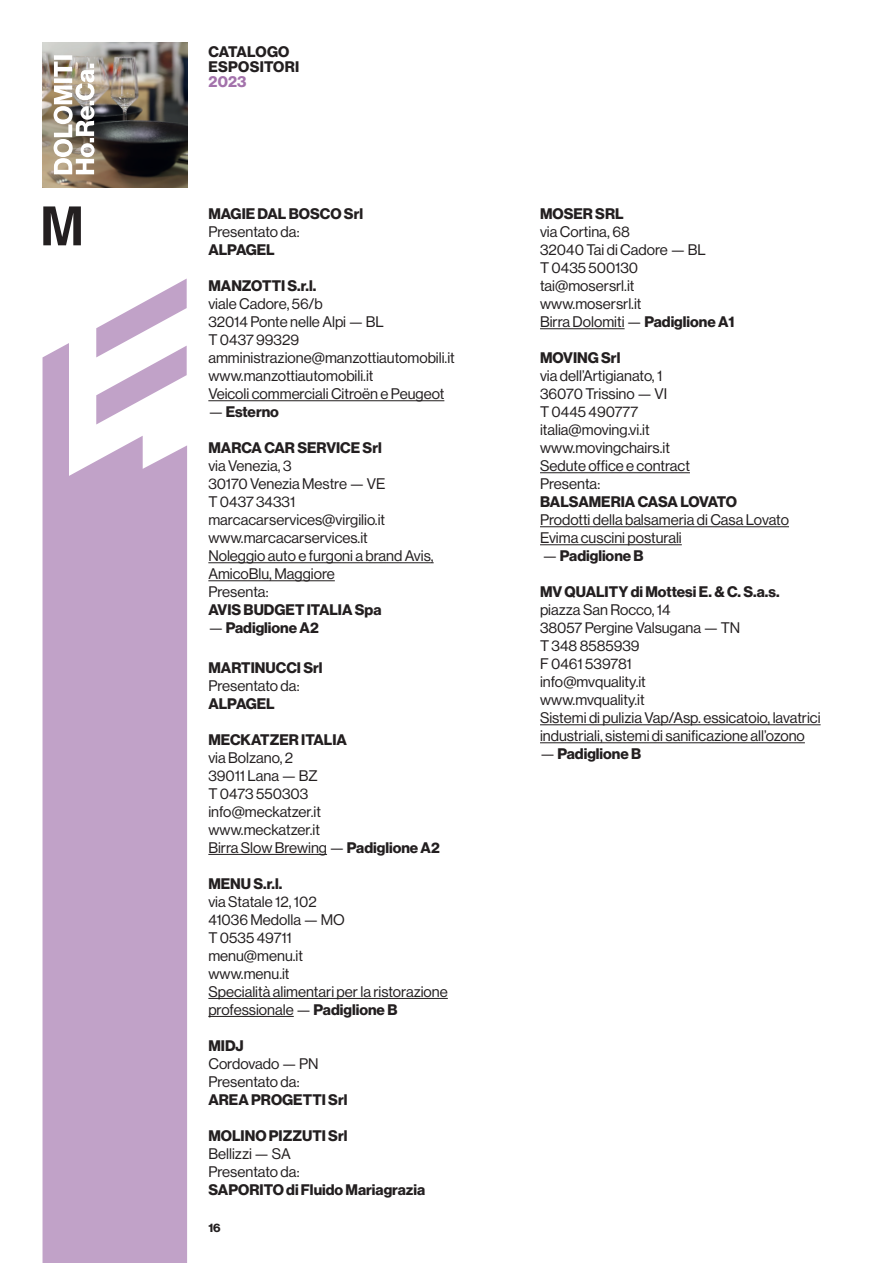
<style>
.page{position:relative;width:893px;height:1263px;background:#fff}
.page>*{position:absolute;margin:0;border:0;box-sizing:border-box;transform-origin:0 0}
.t1{font:700 54px "Helvetica";color:#231f20}
.t2{font:15px "Neue Haas Grotesk Display";color:#231f20}
.t3{font:700 15px/15px "Neue Haas Grotesk Display";color:#231f20}
.t4{font:700 15px "Neue Haas Grotesk Display";color:#a372ab}
.t5{font:700 12px "Neue Haas Grotesk Display";color:#231f20}
.s1{font-weight:400}
.s2{font-weight:700}
</style>
<div class="page">
<img style="left:43px;top:43px;width:144px;height:144px">
<svg style="left:43px;top:279px;width:144px;height:984px;fill:#c1a2c8"></svg>
<svg style="left:54px;top:55px;width:41px;height:119px"></svg>
<hr style="left:540px;top:328px;width:85px;height:1px;background:#231f20">
<hr style="left:540px;top:472px;width:150px;height:1px;background:#231f20">
<hr style="left:540px;top:526px;width:249px;height:1px;background:#231f20">
<hr style="left:540px;top:544px;width:142px;height:1px;background:#231f20">
<hr style="left:540px;top:724px;width:281px;height:1px;background:#231f20">
<hr style="left:540px;top:742px;width:265px;height:1px;background:#231f20">
<hr style="left:208px;top:400px;width:236px;height:1px;background:#231f20">
<hr style="left:208px;top:562px;width:226px;height:1px;background:#231f20">
<hr style="left:208px;top:580px;width:127px;height:1px;background:#231f20">
<hr style="left:208px;top:854px;width:119px;height:1px;background:#231f20">
<hr style="left:208px;top:998px;width:240px;height:1px;background:#231f20">
<hr style="left:208px;top:1016px;width:86px;height:1px;background:#231f20">
<p class="t1" style="left:39px;top:193px;width:46px">M</p>
<p class="t3" style="left:208px;top:44px;width:92px">CATALOGO<br>ESPOSITORI</p>
<p class="t4" style="left:208px;top:73px;width:40px">2023</p>
<p class="t3" style="left:208px;top:206px;width:156px">MAGIE DAL BOSCO Srl</p>
<p class="t2" style="left:208px;top:223px;width:93px">Presentato da:</p>
<p class="t3" style="left:208px;top:242px;width:68px">ALPAGEL</p>
<p class="t3" style="left:208px;top:278px;width:109px">MANZOTTI S.r.l.</p>
<p class="t2" style="left:208px;top:295px;width:116px">viale Cadore, 56/b</p>
<p class="t2" style="left:208px;top:313px;width:177px">32014 Ponte nelle Alpi — BL</p>
<p class="t2" style="left:208px;top:331px;width:92px">T 0437 99329</p>
<p class="t2" style="left:208px;top:349px;width:248px">amministrazione@manzottiautomobili.it</p>
<p class="t2" style="left:208px;top:367px;width:167px">www.manzottiautomobili.it</p>
<p class="t2" style="left:208px;top:385px;width:238px">Veicoli commerciali Citroën e Peugeot</p>
<p class="t3" style="left:208px;top:404px;width:72px"><span class="s1">—</span> Esterno</p>
<p class="t3" style="left:208px;top:440px;width:175px">MARCA CAR SERVICE Srl</p>
<p class="t2" style="left:208px;top:457px;width:85px">via Venezia, 3</p>
<p class="t2" style="left:208px;top:475px;width:179px">30170 Venezia Mestre — VE</p>
<p class="t2" style="left:208px;top:493px;width:89px">T 0437 34331</p>
<p class="t2" style="left:208px;top:511px;width:178px">marcacarservices@virgilio.it</p>
<p class="t2" style="left:208px;top:529px;width:161px">www.marcacarservices.it</p>
<p class="t2" style="left:208px;top:547px;width:227px">Noleggio auto e furgoni a brand Avis,</p>
<p class="t2" style="left:208px;top:565px;width:128px">AmicoBlu, Maggiore</p>
<p class="t2" style="left:208px;top:583px;width:62px">Presenta:</p>
<p class="t3" style="left:208px;top:602px;width:175px">AVIS BUDGET ITALIA Spa</p>
<p class="t3" style="left:208px;top:620px;width:112px"><span class="s1">—</span> Padiglione A2</p>
<p class="t3" style="left:208px;top:660px;width:116px">MARTINUCCI Srl</p>
<p class="t2" style="left:208px;top:677px;width:93px">Presentato da:</p>
<p class="t3" style="left:208px;top:696px;width:68px">ALPAGEL</p>
<p class="t3" style="left:208px;top:732px;width:140px">MECKATZER ITALIA</p>
<p class="t2" style="left:208px;top:749px;width:86px">via Bolzano, 2</p>
<p class="t2" style="left:208px;top:767px;width:111px">39011 Lana — BZ</p>
<p class="t2" style="left:208px;top:785px;width:102px">T 0473 550303</p>
<p class="t2" style="left:208px;top:803px;width:114px">info@meckatzer.it</p>
<p class="t2" style="left:208px;top:821px;width:113px">www.meckatzer.it</p>
<p class="t2" style="left:208px;top:839px;width:233px">Birra Slow Brewing — <span class="s2">Padiglione A2</span></p>
<p class="t3" style="left:208px;top:876px;width:75px">MENU S.r.l.</p>
<p class="t2" style="left:208px;top:893px;width:110px">via Statale 12, 102</p>
<p class="t2" style="left:208px;top:911px;width:138px">41036 Medolla — MO</p>
<p class="t2" style="left:208px;top:929px;width:85px">T 0535 49711</p>
<p class="t2" style="left:208px;top:947px;width:96px">menu@menu.it</p>
<p class="t2" style="left:208px;top:965px;width:83px">www.menu.it</p>
<p class="t2" style="left:208px;top:983px;width:241px">Specialità alimentari per la ristorazione</p>
<p class="t2" style="left:208px;top:1001px;width:191px">professionale — <span class="s2">Padiglione B</span></p>
<p class="t3" style="left:208px;top:1038px;width:37px">MIDJ</p>
<p class="t2" style="left:208px;top:1055px;width:112px">Cordovado — PN</p>
<p class="t2" style="left:208px;top:1073px;width:93px">Presentato da:</p>
<p class="t3" style="left:208px;top:1092px;width:141px">AREA PROGETTI Srl</p>
<p class="t3" style="left:208px;top:1128px;width:141px">MOLINO PIZZUTI Srl</p>
<p class="t2" style="left:208px;top:1145px;width:84px">Bellizzi — SA</p>
<p class="t2" style="left:208px;top:1163px;width:93px">Presentato da:</p>
<p class="t3" style="left:208px;top:1182px;width:218px">SAPORITO di Fluido Mariagrazia</p>
<p class="t5" style="left:208px;top:1220px;width:14px">16</p>
<p class="t3" style="left:540px;top:206px;width:85px">MOSER SRL</p>
<p class="t2" style="left:540px;top:223px;width:91px">via Cortina, 68</p>
<p class="t2" style="left:540px;top:241px;width:167px">32040 Tai di Cadore — BL</p>
<p class="t2" style="left:540px;top:259px;width:100px">T 0435 500130</p>
<p class="t2" style="left:540px;top:277px;width:96px">tai@mosersrl.it</p>
<p class="t2" style="left:540px;top:295px;width:103px">www.mosersrl.it</p>
<p class="t2" style="left:540px;top:313px;width:196px">Birra Dolomiti — <span class="s2">Padiglione A1</span></p>
<p class="t3" style="left:540px;top:350px;width:82px">MOVING Srl</p>
<p class="t2" style="left:540px;top:367px;width:124px">via dell’Artigianato, 1</p>
<p class="t2" style="left:540px;top:385px;width:129px">36070 Trissino — VI</p>
<p class="t2" style="left:540px;top:403px;width:100px">T 0445 490777</p>
<p class="t2" style="left:540px;top:421px;width:111px">italia@moving.vi.it</p>
<p class="t2" style="left:540px;top:439px;width:132px">www.movingchairs.it</p>
<p class="t2" style="left:540px;top:457px;width:151px">Sedute office e contract</p>
<p class="t2" style="left:540px;top:475px;width:62px">Presenta:</p>
<p class="t3" style="left:540px;top:494px;width:198px">BALSAMERIA CASA LOVATO</p>
<p class="t2" style="left:540px;top:511px;width:250px">Prodotti della balsameria di Casa Lovato</p>
<p class="t2" style="left:540px;top:529px;width:143px">Evima cuscini posturali</p>
<p class="t3" style="left:542px;top:548px;width:103px"><span class="s1">—</span> Padiglione B</p>
<p class="t3" style="left:540px;top:584px;width:241px">MV QUALITY di Mottesi E. &amp; C. S.a.s.</p>
<p class="t2" style="left:540px;top:601px;width:132px">piazza San Rocco, 14</p>
<p class="t2" style="left:540px;top:619px;width:202px">38057 Pergine Valsugana — TN</p>
<p class="t2" style="left:540px;top:637px;width:101px">T 348 8585939</p>
<p class="t2" style="left:540px;top:655px;width:93px">F 0461 539781</p>
<p class="t2" style="left:540px;top:673px;width:107px">info@mvquality.it</p>
<p class="t2" style="left:540px;top:691px;width:106px">www.mvquality.it</p>
<p class="t2" style="left:540px;top:709px;width:282px">Sistemi di pulizia Vap/Asp. essicatoio, lavatrici</p>
<p class="t2" style="left:540px;top:727px;width:266px">industriali, sistemi di sanificazione all’ozono</p>
<p class="t3" style="left:540px;top:746px;width:103px"><span class="s1">—</span> Padiglione B</p>
</div>
